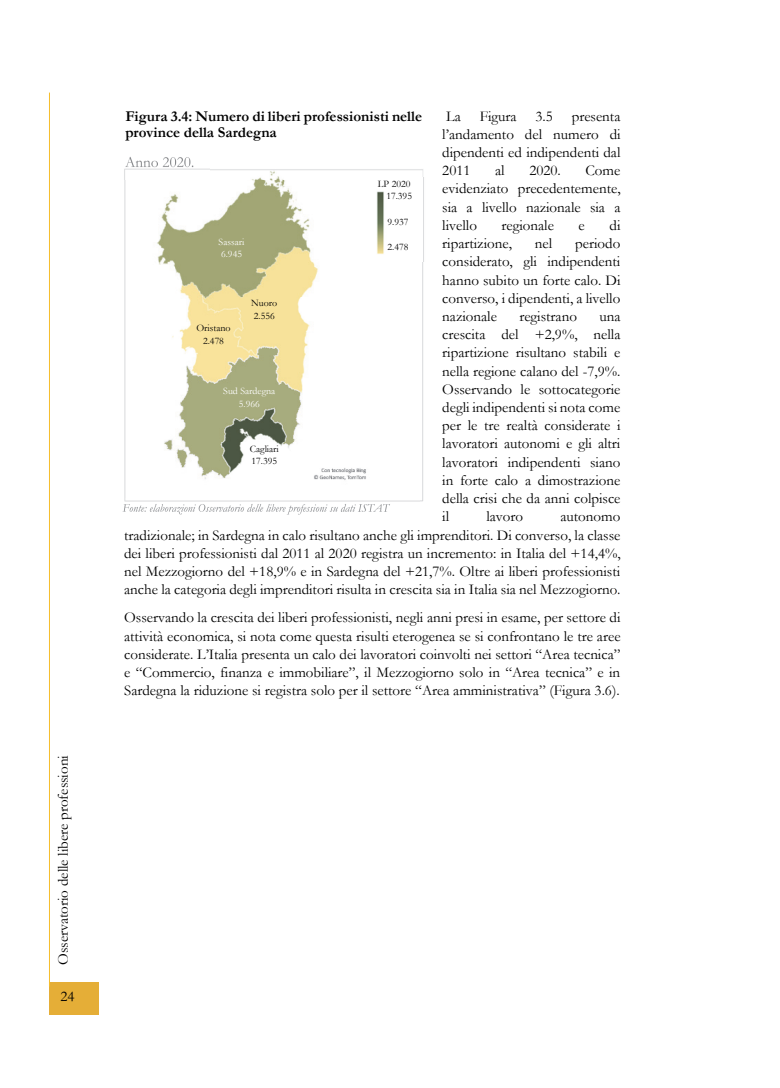
<style>
.page{position:relative;width:780px;height:1088px;background:#fff}
.page>*{position:absolute;margin:0;border:0;box-sizing:border-box;transform-origin:0 0}
.t1{font:15px/18.2px "Garamond";color:#000;text-align:justify}
.t2{font:700 15px/16.9px "Garamond";color:#000}
.t3{font:10px/12.1px "Garamond";color:#000}
.t4{font:10px/12.1px "Garamond";color:#fff;text-align:center}
</style>
<div class="page">
<div style="left:49px;top:982px;width:50px;height:33px;background:#e5ae37"></div>
<hr style="left:49px;top:93px;width:1px;height:893px;background:#f6bd2b">
<img style="left:612px;top:588px;width:8px;height:7px">
<img style="left:157px;top:179px;width:209px;height:301px">
<img style="left:220px;top:298px;width:89px;height:34px">
<img style="left:169px;top:323px;width:89px;height:33px">
<img style="left:122px;top:498px;width:297px;height:17px">
<img style="left:209px;top:168px;width:213px;height:11px">
<img style="left:124px;top:157px;width:85px;height:23px">
<div style="left:205px;top:386px;width:89px;height:33px;background:#a7ac7e"></div>
<div style="left:192px;top:236px;width:79px;height:37px;background:#a2a675"></div>
<img style="left:357px;top:178px;width:67px;height:84px">
<img style="left:220px;top:443px;width:89px;height:34px">
<p class="t1" style="left:53px;top:965px;width:211px;rotate:-90deg">Osservatorio delle libere professioni</p>
<p class="t1" style="left:60px;top:987px;width:16px">24</p>
<p class="t2" style="left:125px;top:107px;width:298px">Figura 3.4: Numero di liberi professionisti nelle province della Sardegna</p>
<p class="t1" style="left:446px;top:106px;width:16px">La</p>
<p class="t1" style="left:479px;top:106px;width:75px">Figura 3.5</p>
<p class="t1" style="left:442px;top:106px;width:180px;text-indent:129px">presenta l’andamento del numero di dipendenti ed indipendenti dal 2011</p>
<p class="t1" style="left:495px;top:161px;width:11px">al</p>
<p class="t1" style="left:529px;top:161px;width:33px">2020.</p>
<p class="t1" style="left:442px;top:161px;width:180px;text-indent:143px">Come evidenziato precedentemente, sia a livello nazionale sia a livello</p>
<p class="t3" style="left:378px;top:178px;width:36px;text-align:right">LP 2020<br>17.395</p>
<p class="t3" style="left:387px;top:216px;width:22px">9.937</p>
<p class="t3" style="left:387px;top:241px;width:22px">2.478</p>
<p class="t1" style="left:501px;top:216px;width:54px">regionale</p>
<p class="t1" style="left:578px;top:216px;width:8px">e</p>
<p class="t1" style="left:609px;top:216px;width:12px">di</p>
<p class="t1" style="left:442px;top:234px;width:71px">ripartizione,</p>
<p class="t1" style="left:535px;top:234px;width:19px">nel</p>
<p class="t4" style="left:218px;top:235px;width:27px;text-align:left">Sassari<br>6.945</p>
<p class="t1" style="left:442px;top:234px;width:180px;text-indent:133px">periodo considerato, gli indipendenti hanno subito un forte calo. Di converso, i dipendenti, a livello nazionale</p>
<p class="t3" style="left:251px;top:297px;width:28px">Nuoro<br>2.556</p>
<p class="t1" style="left:519px;top:307px;width:59px">registrano</p>
<p class="t1" style="left:442px;top:307px;width:180px;text-indent:157px">una crescita del +2,9%, nella ripartizione risultano stabili e nella regione calano del -7,9%.<br>Osservando le sottocategorie degli indipendenti si nota come per le tre realtà considerate i lavoratori autonomi e gli altri lavoratori indipendenti siano in forte calo a dimostrazione della crisi che da anni colpisce il</p>
<p class="t3" style="left:196px;top:322px;width:36px;text-align:center">Oristano<br>2.478</p>
<p class="t4" style="left:223px;top:385px;width:54px">Sud Sardegna<br>5.966</p>
<p class="t3" style="left:250px;top:442px;width:31px">Cagliari<br>17.395</p>
<p class="t1" style="left:486px;top:507px;width:38px">lavoro</p>
<p class="t1" style="left:124px;top:507px;width:498px;text-indent:436px">autonomo tradizionale; in Sardegna in calo risultano anche gli imprenditori. Di converso, la classe dei liberi professionisti dal 2011 al 2020 registra un incremento: in Italia del +14,4%, nel Mezzogiorno del +18,9% e in Sardegna del +21,7%. Oltre ai liberi professionisti anche la categoria degli imprenditori risulta in crescita sia in Italia sia nel Mezzogiorno.</p>
<p class="t1" style="left:124px;top:608px;width:498px">Osservando la crescita dei liberi professionisti, negli anni presi in esame, per settore di attività economica, si nota come questa risulti eterogenea se si confrontano le tre aree considerate. L’Italia presenta un calo dei lavoratori coinvolti nei settori “Area tecnica” e “Commercio, finanza e immobiliare”, il Mezzogiorno solo in “Area tecnica” e in Sardegna la riduzione si registra solo per il settore “Area amministrativa” (Figura 3.6).</p>
</div>
